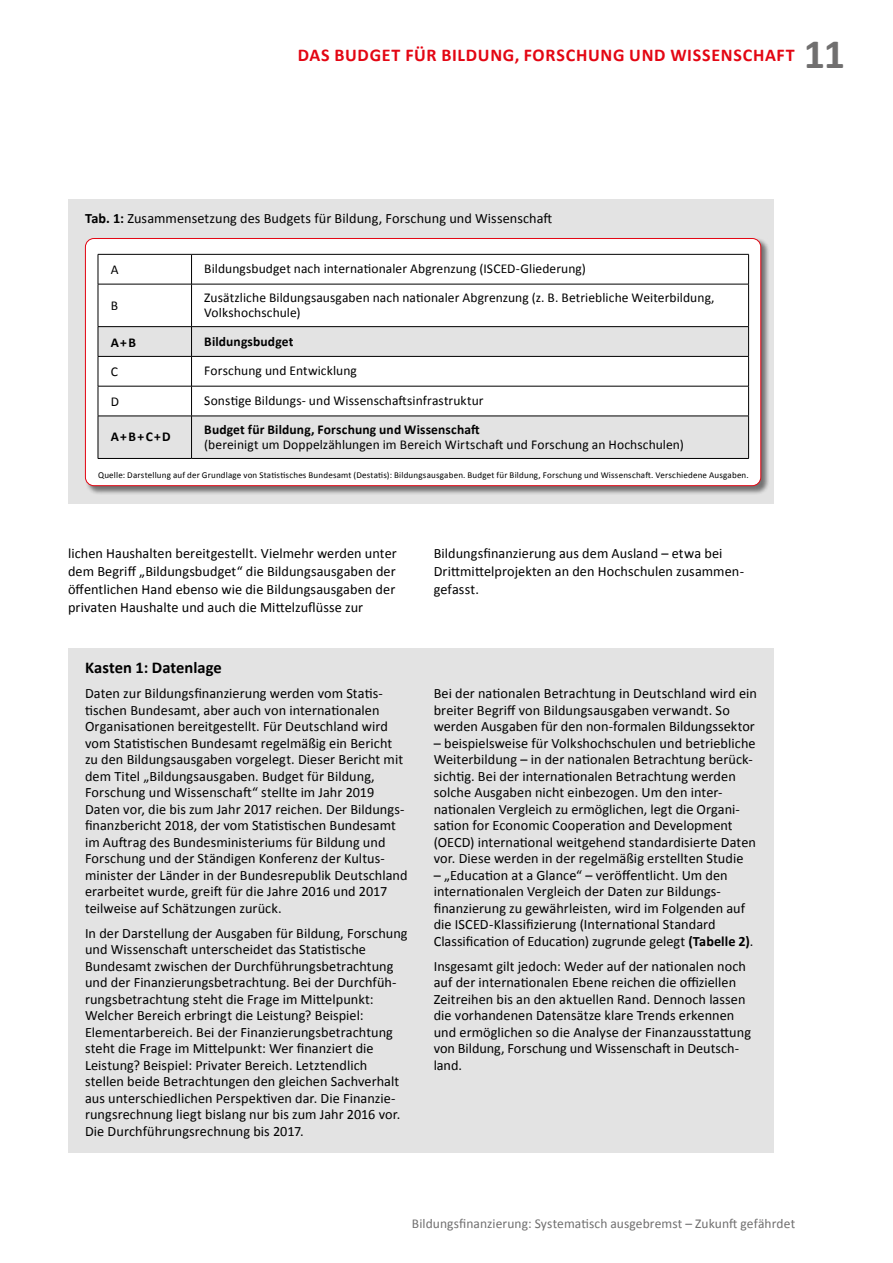
<style>
.page{position:relative;width:893px;height:1263px;background:#fff}
.page>*{position:absolute;margin:0;border:0;box-sizing:border-box;transform-origin:0 0}
.t1{font:700 42px "Calibri";color:#706f6f}
.t2{font:700 18px "Calibri";letter-spacing:.035em;color:#e30613}
.t3{font:700 16.5px "Calibri";color:#000}
.t4{font:14.25px/16.5px "Calibri";letter-spacing:.005em;color:#000}
.t5{font:13.5px/15px "Calibri";letter-spacing:.005em;color:#000}
.t6{font:700 13.5px "Calibri";letter-spacing:.01em;color:#000}
.t7{font:13.5px "Calibri";letter-spacing:.005em;color:#706f6f}
.t8{font:9px "Calibri";letter-spacing:.02em;color:#000}
.s1{font-weight:700}
</style>
<div class="page">
<div style="left:68px;top:200px;width:706px;height:304px;background:#e3e3e3"></div>
<div style="left:85px;top:238px;width:685px;height:257px;background:#000;opacity:.5"></div>
<div style="left:85px;top:238px;width:676px;height:248px;background:#fff;border-radius:9px"></div>
<div style="left:85px;top:238px;width:676px;height:248px;border:1px solid #e30613;border-radius:9px"></div>
<svg style="left:99px;top:327px;width:649px;height:131px;fill:#e3e3e3"></svg>
<hr style="left:98px;top:254px;width:94px;height:1px;background:#000">
<svg style="left:98px;top:255px;width:1px;height:29px"></svg>
<hr style="left:192px;top:254px;width:557px;height:1px;background:#000">
<svg style="left:191px;top:255px;width:1px;height:29px"></svg>
<svg style="left:748px;top:255px;width:1px;height:29px"></svg>
<hr style="left:98px;top:284px;width:94px;height:1px;background:#000">
<hr style="left:98px;top:284px;width:1px;height:42px;background:#000">
<hr style="left:192px;top:284px;width:557px;height:1px;background:#000">
<hr style="left:191px;top:284px;width:1px;height:42px;background:#000">
<hr style="left:748px;top:284px;width:1px;height:42px;background:#000">
<hr style="left:98px;top:326px;width:94px;height:1px;background:#000">
<hr style="left:192px;top:326px;width:557px;height:1px;background:#000">
<hr style="left:98px;top:356px;width:94px;height:1px;background:#000">
<svg style="left:98px;top:327px;width:1px;height:59px"></svg>
<hr style="left:192px;top:356px;width:557px;height:1px;background:#000">
<svg style="left:191px;top:327px;width:1px;height:59px"></svg>
<svg style="left:748px;top:327px;width:1px;height:59px"></svg>
<hr style="left:98px;top:386px;width:94px;height:1px;background:#000">
<hr style="left:98px;top:386px;width:1px;height:30px;background:#000">
<hr style="left:192px;top:386px;width:557px;height:1px;background:#000">
<hr style="left:191px;top:386px;width:1px;height:30px;background:#000">
<hr style="left:748px;top:386px;width:1px;height:30px;background:#000">
<hr style="left:98px;top:416px;width:94px;height:1px;background:#000">
<hr style="left:98px;top:416px;width:1px;height:42px;background:#000">
<hr style="left:192px;top:416px;width:557px;height:1px;background:#000">
<hr style="left:191px;top:416px;width:1px;height:42px;background:#000">
<hr style="left:748px;top:416px;width:1px;height:42px;background:#000">
<hr style="left:98px;top:458px;width:94px;height:1px;background:#000">
<hr style="left:192px;top:458px;width:557px;height:1px;background:#000">
<div style="left:68px;top:648px;width:706px;height:504px;background:#e3e3e3"></div>
<p class="t2" style="left:298px;top:44px;width:60px">Das Budget</p>
<p class="t2" style="left:405px;top:44px;width:11px">für</p>
<p class="t2" style="left:441px;top:44px;width:22px">Bildung</p>
<p class="t2" style="left:515px;top:44px;width:31px">, Forschung</p>
<p class="t2" style="left:629px;top:44px;width:13px">und</p>
<p class="t2" style="left:670px;top:44px;width:28px">Wissenschaft</p>
<h1 class="t1" style="left:804px;top:27px;width:43px">11</h1>
<p class="t4" style="left:85px;top:210px;width:469px"><span class="s1">Tab. 1:</span> Zusammensetzung des Budgets für Bildung, Forschung und Wissenschaft</p>
<p class="t5" style="left:111px;top:262px;width:9px">A</p>
<p class="t5" style="left:204px;top:261px;width:383px">Bildungsbudget nach internationaler Abgrenzung (ISCED-Gliederung)</p>
<p class="t5" style="left:111px;top:298px;width:9px">B</p>
<p class="t5" style="left:204px;top:290px;width:512px">Zusätzliche Bildungsausgaben nach nationaler Abgrenzung (z. B. Betriebliche Weiterbildung,<br>Volkshochschule)</p>
<p class="t6" style="left:111px;top:333px;width:27px">A+B</p>
<p class="t6" style="left:204px;top:332px;width:91px">Bildungsbudget</p>
<p class="t5" style="left:111px;top:364px;width:9px">C</p>
<p class="t5" style="left:204px;top:363px;width:154px">Forschung und Entwicklung</p>
<p class="t5" style="left:111px;top:394px;width:10px">D</p>
<p class="t5" style="left:204px;top:393px;width:281px">Sonstige Bildungs- und Wissenschaftsinfrastruktur</p>
<p class="t6" style="left:111px;top:428px;width:62px">A+B+C+D</p>
<p class="t6" style="left:204px;top:421px;width:277px">Budget für Bildung, Forschung und Wissenschaft</p>
<p class="t5" style="left:204px;top:437px;width:481px">(bereinigt um Doppelzählungen im Bereich Wirtschaft und Forschung an Hochschulen)</p>
<p class="t8" style="left:98px;top:469px;width:652px">Quelle: Darstellung auf der Grundlage von Statistisches Bundesamt (Destatis): Bildungsausgaben. Budget für Bildung, Forschung und Wissenschaft. Verschiedene Ausgaben.</p>
<p class="t4" style="left:68px;top:544px;width:330px;line-height:18px;text-align:justify">lichen Haushalten bereitgestellt. Vielmehr werden unter dem Begriff „Bildungsbudget“ die Bildungsausgaben der öffentlichen Hand ebenso wie die Bildungsausgaben der privaten Haushalte und auch die Mittelzuflüsse zur</p>
<p class="t4" style="left:434px;top:544px;width:311px;line-height:18px">Bildungsfinanzierung aus dem Ausland – etwa bei<br>Drittmittelprojekten an den Hochschulen zusammen&shy;gefasst.</p>
<p class="t3" style="left:85px;top:657px;width:138px">Kasten 1: Datenlage</p>
<p class="t4" style="left:85px;top:685px;width:324px">Daten zur Bildungsfinanzierung werden vom Statis&shy;tischen Bundesamt, aber auch von internationalen Organisationen bereitgestellt. Für Deutschland wird vom Statistischen Bundesamt regelmäßig ein Bericht zu den Bildungsausgaben vorgelegt. Dieser Bericht mit dem Titel „Bildungsausgaben. Budget für Bildung, Forschung und Wissenschaft“ stellte im Jahr 2019<br>Daten vor, die bis zum Jahr 2017 reichen. Der Bildungs&shy;finanzbericht 2018, der vom Statistischen Bundesamt im Auftrag des Bundesministeriums für Bildung und Forschung und der Ständigen Konferenz der Kultus&shy;minister der Länder in der Bundesrepublik Deutschland erarbeitet wurde, greift für die Jahre 2016 und 2017 teilweise auf Schätzungen zurück.</p>
<p class="t4" style="left:85px;top:925px;width:324px">In der Darstellung der Ausgaben für Bildung, Forschung und Wissenschaft unterscheidet das Statistische Bundesamt zwischen der Durchführungsbetrachtung und der Finanzierungsbetrachtung. Bei der Durchfüh&shy;rungsbetrachtung steht die Frage im Mittelpunkt:<br>Welcher Bereich erbringt die Leistung? Beispiel:<br>Elementarbereich. Bei der Finanzierungsbetrachtung steht die Frage im Mittelpunkt: Wer finanziert die Leistung? Beispiel: Privater Bereich. Letztendlich stellen beide Betrachtungen den gleichen Sachverhalt aus unterschiedlichen Perspektiven dar. Die Finanzie&shy;rungsrechnung liegt bislang nur bis zum Jahr 2016 vor.<br>Die Durchführungsrechnung bis 2017.</p>
<p class="t4" style="left:434px;top:685px;width:325px">Bei der nationalen Betrachtung in Deutschland wird ein breiter Begriff von Bildungsausgaben verwandt. So werden Ausgaben für den non-formalen Bildungssektor</p>
<p class="t4" style="left:434px;top:735px;width:324px">– beispielsweise für Volkshochschulen und betriebliche Weiterbildung – in der nationalen Betrachtung berück&shy;sichtig. Bei der internationalen Betrachtung werden solche Ausgaben nicht einbezogen. Um den inter&shy;nationalen Vergleich zu ermöglichen, legt die Organi&shy;sation for Economic Cooperation and Development (OECD) international weitgehend standardisierte Daten vor. Diese werden in der regelmäßig erstellten Studie</p>
<p class="t4" style="left:434px;top:867px;width:321px">– „Education at a Glance“ – veröffentlicht. Um den internationalen Vergleich der Daten zur Bildungs&shy;finanzierung zu gewährleisten, wird im Folgenden auf die ISCED-Klassifizierung (International Standard Classification of Education) zugrunde gelegt <span class="s1">(Tabelle 2)</span>.</p>
<p class="t4" style="left:434px;top:958px;width:319px">Insgesamt gilt jedoch: Weder auf der nationalen noch auf der internationalen Ebene reichen die offiziellen Zeitreihen bis an den aktuellen Rand. Dennoch lassen die vorhandenen Datensätze klare Trends erkennen und ermöglichen so die Analyse der Finanzausstattung von Bildung, Forschung und Wissenschaft in Deutsch&shy;land.</p>
<p class="t7" style="left:412px;top:1215px;width:385px">Bildungsfinanzierung: Systematisch ausgebremst – Zukunft gefährdet</p>
</div>
